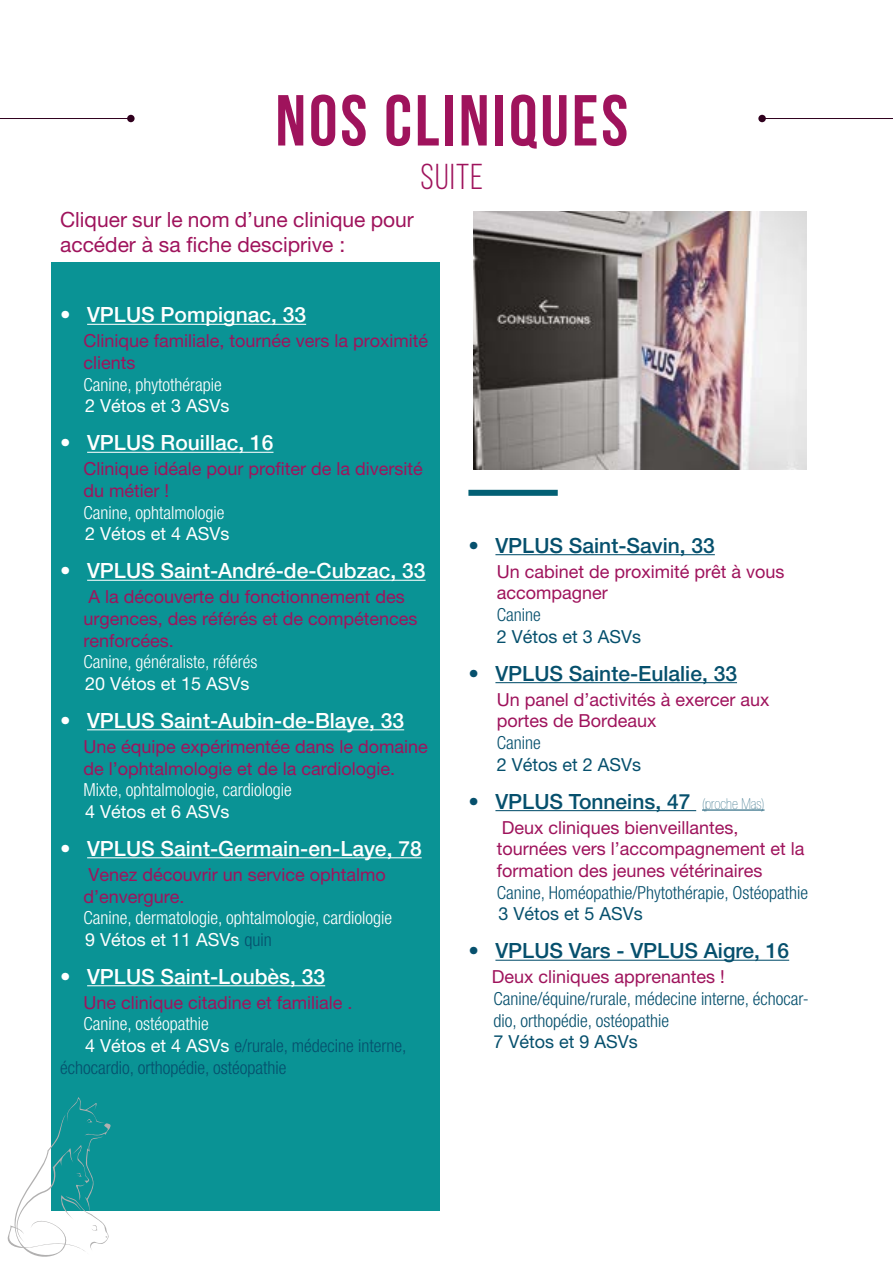
<style>
.page{position:relative;width:893px;height:1263px;background:#fff}
.page>*{position:absolute;margin:0;border:0;box-sizing:border-box;transform-origin:0 0}
.t1{font:700 72px "Bebas Neue";letter-spacing:.04em;color:#9f135c}
.t2{font:36px "Bebas Neue";letter-spacing:.04em;color:#9f135c}
.t3{font:500 21px "Helvetica Neue LT Pro";color:#fff}
.t4{font:500 21px "Helvetica Neue LT Pro";color:#06506d}
.t5{font:21px/25.2px "Helvetica Neue LT Pro";color:#9f135c}
.t6{font:18px/21.6px "Helvetica Neue LT Pro";color:#9f135c}
.t7{font:300 condensed 18px/21.6px "Helvetica Neue LT Pro";color:#06506d}
.t8{font:300 condensed 18px/21.6px "Helvetica Neue LT Pro";color:#fff}
.t9{font:18px "Helvetica Neue LT Pro";color:#fff}
.t10{font:18px "Helvetica Neue LT Pro";color:#06506d}
.s1{font-weight:400;font-stretch:normal}
.s2{color:#06506d}
.s3{font-weight:400;font-stretch:normal;color:#fff}
.s4{font-weight:200;font-stretch:condensed;font-size:15px}
</style>
<div class="page">
<div style="left:51px;top:263px;width:388px;height:948px;background:#0a9395"></div>
<div style="left:468px;top:490px;width:90px;height:6px;background:#036074"></div>
<hr style="left:87px;top:324px;width:219px;height:1px;background:#fff">
<hr style="left:87px;top:452px;width:186px;height:1px;background:#fff">
<hr style="left:87px;top:580px;width:339px;height:1px;background:#fff">
<hr style="left:87px;top:729px;width:317px;height:1px;background:#fff">
<hr style="left:87px;top:857px;width:335px;height:1px;background:#fff">
<hr style="left:87px;top:985px;width:238px;height:1px;background:#fff">
<svg style="left:8px;top:1097px;width:103px;height:160px"></svg>
<img style="left:474px;top:212px;width:332px;height:258px">
<hr style="left:0;top:118px;width:128px;height:1px;background:#30011e">
<div style="left:127px;top:115px;width:8px;height:7px;background:#30011e;border-radius:50%"></div>
<hr style="left:762px;top:118px;width:131px;height:1px;background:#30011e">
<div style="left:758px;top:115px;width:8px;height:7px;background:#30011e;border-radius:50%"></div>
<hr style="left:495px;top:554px;width:220px;height:1px;background:#06506d">
<hr style="left:495px;top:682px;width:242px;height:1px;background:#06506d">
<hr style="left:495px;top:810px;width:201px;height:1px;background:#06506d">
<hr style="left:702px;top:810px;width:62px;height:1px;background:#06506d">
<hr style="left:495px;top:960px;width:294px;height:1px;background:#06506d">
<h1 class="t1" style="left:275px;top:81px;width:354px">NOS CLINIQUES</h1>
<h2 class="t2" style="left:420px;top:157px;width:64px">SUITE</h2>
<p class="t5" style="left:60px;top:206px;width:355px">Cliquer sur le nom d’une clinique pour accéder à sa fiche desciprive :</p>
<p class="t3" style="left:60px;top:302px;width:248px">• VPLUS Pompignac, 33</p>
<p class="t6" style="left:83px;top:330px;width:346px">Clinique familiale, tournée vers la proximité clients</p>
<p class="t8" style="left:83px;top:373px;width:140px">Canine, phytothérapie</p>
<p class="t9" style="left:85px;top:395px;width:146px">2 Vétos et 3 ASVs</p>
<p class="t3" style="left:60px;top:430px;width:215px">• VPLUS Rouillac, 16</p>
<p class="t6" style="left:83px;top:458px;width:341px">Clinique idéale pour profiter de la diversité du métier !</p>
<p class="t8" style="left:83px;top:501px;width:142px">Canine, ophtalmologie</p>
<p class="t9" style="left:85px;top:523px;width:146px">2 Vétos et 4 ASVs</p>
<p class="t3" style="left:60px;top:558px;width:367px">• VPLUS Saint-André-de-Cubzac, 33</p>
<p class="t6" style="left:83px;top:586px;width:336px">A la découverte du fonctionnement des urgences, des référés et de compétences renforcées.</p>
<p class="t8" style="left:83px;top:651px;width:175px">Canine, généraliste, référés</p>
<p class="t9" style="left:85px;top:673px;width:166px">20 Vétos et 15 ASVs</p>
<p class="t3" style="left:60px;top:708px;width:346px">• VPLUS Saint-Aubin-de-Blaye, 33</p>
<p class="t6" style="left:83px;top:735px;width:346px">Une équipe expérimentée dans le domaine de l’ophtalmologie et de la cardiologie.</p>
<p class="t8" style="left:83px;top:779px;width:210px">Mixte, ophtalmologie, cardiologie</p>
<p class="t9" style="left:85px;top:801px;width:146px">4 Vétos et 6 ASVs</p>
<p class="t3" style="left:60px;top:836px;width:363px">• VPLUS Saint-Germain-en-Laye, 78</p>
<p class="t6" style="left:83px;top:863px;width:304px">Venez découvrir un service ophtalmo d’envergure.</p>
<p class="t8" style="left:83px;top:907px;width:310px">Canine, dermatologie, ophtalmologie, cardiologie<br><span class="s1">9 Vétos et 11 ASVs</span> <span class="s2">quin</span></p>
<p class="t3" style="left:60px;top:964px;width:267px">• VPLUS Saint-Loubès, 33</p>
<p class="t6" style="left:83px;top:991px;width:271px">Une clinique citadine et familiale .</p>
<p class="t8" style="left:83px;top:1013px;width:127px">Canine, ostéopathie</p>
<p class="t7" style="left:85px;top:1035px;width:323px"><span class="s3">4 Vétos et 4 ASVs</span> e/rurale, médecine interne,</p>
<p class="t7" style="left:60px;top:1056px;width:228px">échocardio, orthopédie, ostéopathie</p>
<p class="t4" style="left:468px;top:533px;width:248px">• VPLUS Saint-Savin, 33</p>
<p class="t6" style="left:497px;top:560px;width:289px">Un cabinet de proximité prêt à vous accompagner</p>
<p class="t7" style="left:497px;top:604px;width:45px">Canine</p>
<p class="t10" style="left:497px;top:625px;width:146px">2 Vétos et 3 ASVs</p>
<p class="t4" style="left:468px;top:660px;width:270px">• VPLUS Sainte-Eulalie, 33</p>
<p class="t6" style="left:497px;top:688px;width:274px">Un panel d’activités à exercer aux portes de Bordeaux</p>
<p class="t7" style="left:497px;top:732px;width:45px">Canine</p>
<p class="t10" style="left:497px;top:753px;width:146px">2 Vétos et 2 ASVs</p>
<p class="t4" style="left:468px;top:788px;width:298px">• VPLUS Tonneins, 47 <span class="s4">(proche Mas)</span></p>
<p class="t6" style="left:497px;top:816px;width:309px">Deux cliniques bienveillantes, tournées vers l’accompagnement et la formation des jeunes vétérinaires</p>
<p class="t7" style="left:497px;top:881px;width:313px">Canine, Homéopathie/Phytothérapie, Ostéopathie</p>
<p class="t10" style="left:498px;top:903px;width:146px">3 Vétos et 5 ASVs</p>
<p class="t4" style="left:468px;top:938px;width:322px">• VPLUS Vars - VPLUS Aigre, 16</p>
<p class="t6" style="left:492px;top:966px;width:235px">Deux cliniques apprenantes !</p>
<p class="t7" style="left:493px;top:987px;width:317px">Canine/équine/rurale, médecine interne, échocar&shy;dio, orthopédie, ostéopathie</p>
<p class="t10" style="left:493px;top:1031px;width:146px">7 Vétos et 9 ASVs</p>
</div>
